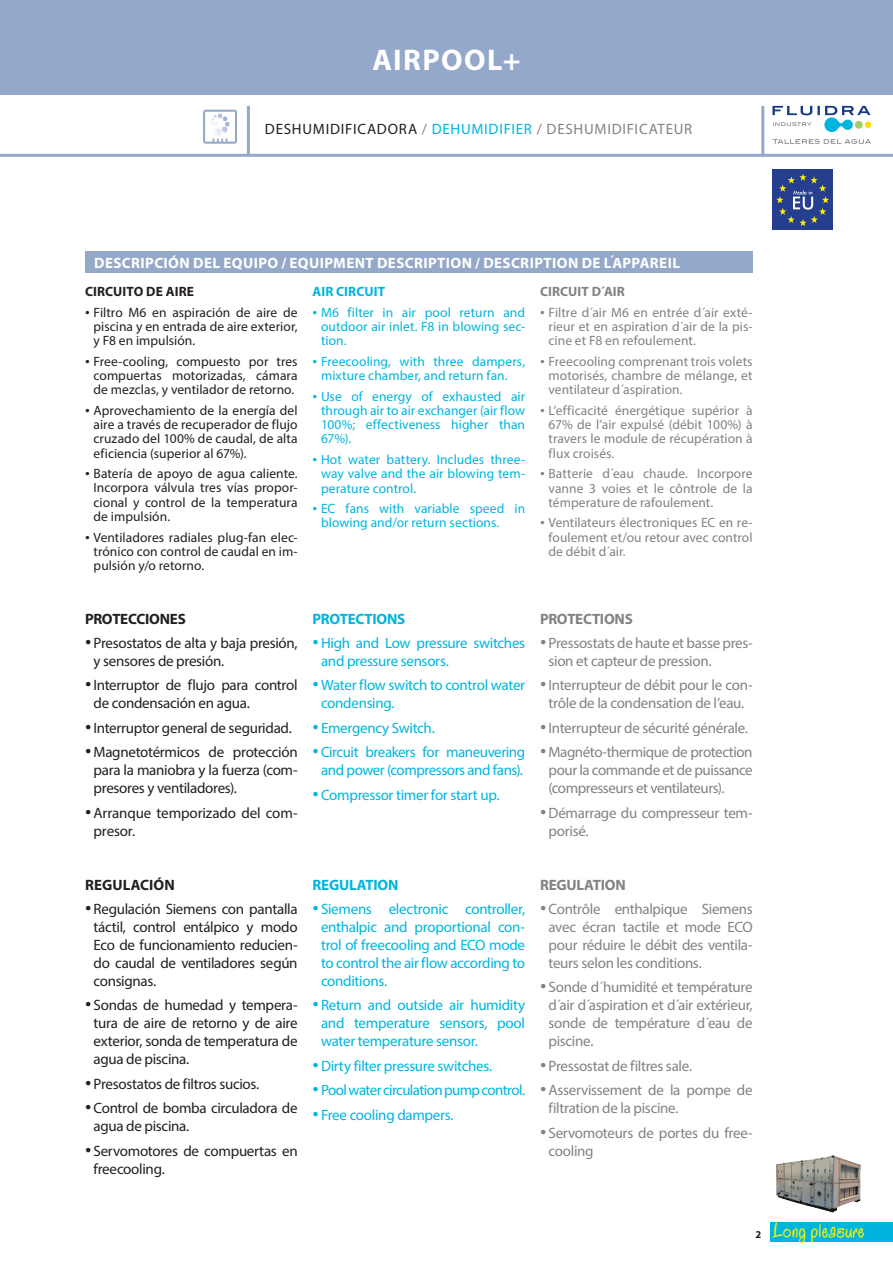
<style>
.page{position:relative;width:893px;height:1263px;background:#fff}
.page>*{position:absolute;margin:0;border:0;box-sizing:border-box;transform-origin:0 0}
.t1{font:700 30px "Myriad Pro";letter-spacing:.05em;color:#fff}
.t2{font:25.5px "Ace Bingham S";color:#fff101}
.t3{font:15px/18px "Myriad Pro";letter-spacing:-.02em;color:#808285}
.t4{font:15px/18px "Myriad Pro";letter-spacing:-.02em;color:#231f20}
.t5{font:15px/18px "Myriad Pro";letter-spacing:-.025em;color:#00b5dd}
.t6{font:700 15px "Myriad Pro";letter-spacing:.025em;color:#fff}
.t7{font:15px "Myriad Pro";letter-spacing:.05em;color:#808285}
.t8{font:700 15px "Myriad Pro";letter-spacing:-.01em;color:#231f20}
.t9{font:700 15px "Myriad Pro";letter-spacing:-.015em;color:#00b5dd}
.t10{font:700 15px "Myriad Pro";letter-spacing:-.015em;color:#808285}
.t11{font:13.5px/14.2px "Myriad Pro";letter-spacing:.005em;color:#231f20;text-align:justify}
.t12{font:13.5px/14.2px "Myriad Pro";letter-spacing:.005em;color:#808285;text-align:justify}
.t13{font:13.5px/14.2px "Myriad Pro";letter-spacing:.005em;color:#00b5dd;text-align:justify}
.t14{font:700 13.5px "Myriad Pro";letter-spacing:.005em;color:#231f20}
.t15{font:700 13.5px "Myriad Pro";letter-spacing:.005em;color:#808285}
.t16{font:700 13.5px "Myriad Pro";letter-spacing:.005em;color:#00b5dd}
.t17{font:700 10.5px "Myriad Pro";color:#231f20}
.s1{color:#231f20}
.s2{color:#00b5dd}
.s3{font-family:"Times New Roman"}
.s4{font-family:"Times New Roman";font-size:18px}
</style>
<div class="page">
<img style="left:776px;top:1155px;width:85px;height:58px">
<svg style="left:203px;top:110px;width:34px;height:34px"></svg>
<div style="left:0;top:0;width:893px;height:95px;background:#94a8ca"></div>
<div style="left:771px;top:1222px;width:122px;height:20px;background:#00b5dd"></div>
<hr style="left:0;top:154px;width:893px;height:3px;background:#94a8ca">
<svg style="left:245px;top:106px;width:6px;height:51px"></svg>
<svg style="left:759px;top:106px;width:7px;height:51px"></svg>
<div style="left:772px;top:170px;width:61px;height:60px;background:#253f8e"></div>
<svg style="left:776px;top:174px;width:53px;height:52px"></svg>
<svg style="left:772px;top:106px;width:99px;height:26px"></svg>
<svg style="left:773px;top:139px;width:98px;height:5px"></svg>
<div style="left:85px;top:252px;width:668px;height:21px;background:#94a8ca"></div>
<h1 class="t1" style="left:372px;top:40px;width:150px">AIRPOOL+</h1>
<p class="t7" style="left:265px;top:120px;width:429px"><span class="s1">DESHUMIDIFICADORA</span> / <span class="s2">DEHUMIDIFIER</span> / DESHUMIDIFICATEUR</p>
<p class="t6" style="left:94px;top:253px;width:587px">DESCRIPCIÓN DEL EQUIPO / EQUIPMENT DESCRIPTION / DESCRIPTION DE L´APPAREIL</p>
<p class="t14" style="left:85px;top:283px;width:111px">CIRCUITO DE AIRE</p>
<p class="t11" style="left:94px;top:305px;width:206px;text-indent:-9px"><span class="s3">•</span> Filtro M6 en aspiración de aire de piscina y en entrada de aire exterior, y F8 en impulsión.</p>
<p class="t11" style="left:94px;top:354px;width:206px;text-indent:-9px"><span class="s3">•</span> Free-cooling, compuesto por tres compuertas motorizadas, cámara de mezclas, y ventilador de retorno.</p>
<p class="t11" style="left:94px;top:403px;width:206px;text-indent:-9px"><span class="s3">•</span> Aprovechamiento de la energía del aire a través de recuperador de flujo cruzado del 100% de caudal, de alta eficiencia (superior al 67%).</p>
<p class="t11" style="left:94px;top:466px;width:206px;text-indent:-9px"><span class="s3">•</span> Batería de apoyo de agua caliente.<br>Incorpora válvula tres vías propor&shy;cional y control de la temperatura de impulsión.</p>
<p class="t11" style="left:94px;top:530px;width:206px;text-indent:-9px"><span class="s3">•</span> Ventiladores radiales plug-fan elec&shy;trónico con control de caudal en im&shy;pulsión y/o retorno.</p>
<p class="t16" style="left:313px;top:283px;width:74px">AIR CIRCUIT</p>
<p class="t13" style="left:321px;top:305px;width:206px;text-indent:-9px"><span class="s3">•</span> M6 filter in air pool return and outdoor air inlet. F8 in blowing sec&shy;tion.</p>
<p class="t13" style="left:321px;top:354px;width:206px;text-indent:-9px"><span class="s3">•</span> Freecooling, with three dampers, mixture chamber, and return fan.</p>
<p class="t13" style="left:321px;top:389px;width:206px;text-indent:-9px"><span class="s3">•</span> Use of energy of exhausted air through air to air exchanger (air flow 100%; effectiveness higher than 67%).</p>
<p class="t13" style="left:321px;top:452px;width:206px;text-indent:-9px"><span class="s3">•</span> Hot water battery. Includes three&shy;way valve and the air blowing tem&shy;perature control.</p>
<p class="t13" style="left:321px;top:501px;width:206px;text-indent:-9px"><span class="s3">•</span> EC fans with variable speed in blowing and/or return sections.</p>
<p class="t15" style="left:540px;top:283px;width:86px">CIRCUIT D´AIR</p>
<p class="t12" style="left:548px;top:305px;width:206px;text-indent:-9px"><span class="s3">•</span> Filtre d´air M6 en entrée d´air exté&shy;rieur et en aspiration d´air de la pis&shy;cine et F8 en refoulement.</p>
<p class="t12" style="left:548px;top:354px;width:206px;text-indent:-9px"><span class="s3">•</span> Freecooling comprenant trois volets motorisés, chambre de mélange, et ventilateur d´aspiration.</p>
<p class="t12" style="left:548px;top:403px;width:206px;text-indent:-9px"><span class="s3">•</span> L’efficacité énergétique supérior à 67% de l’air expulsé (débit 100%) à travers le module de récupération à flux croisés.</p>
<p class="t12" style="left:548px;top:466px;width:206px;text-indent:-9px"><span class="s3">•</span> Batterie d´eau chaude. Incorpore vanne 3 voies et le côntrole de la témperature de rafoulement.</p>
<p class="t12" style="left:548px;top:516px;width:206px;text-indent:-9px"><span class="s3">•</span> Ventilateurs électroniques EC en re&shy;foulement et/ou retour avec control de débit d´air.</p>
<p class="t8" style="left:85px;top:609px;width:102px">PROTECCIONES</p>
<p class="t4" style="left:94px;top:634px;width:206px;text-indent:-9px"><span class="s4">•</span> Presostatos de alta y baja presión, y sensores de presión.</p>
<p class="t4" style="left:94px;top:676px;width:206px;text-indent:-9px"><span class="s4">•</span> Interruptor de flujo para control de condensación en agua.</p>
<p class="t4" style="left:85px;top:718px;width:208px"><span class="s4">•</span> Interruptor general de seguridad.</p>
<p class="t4" style="left:94px;top:743px;width:206px;text-align:justify;text-indent:-9px"><span class="s4">•</span> Magnetotérmicos de protección para la maniobra y la fuerza (com&shy;presores y ventiladores).</p>
<p class="t4" style="left:94px;top:803px;width:206px;text-indent:-9px"><span class="s4">•</span>Arranque temporizado del com&shy;presor.</p>
<p class="t8" style="left:85px;top:875px;width:91px">REGULACIÓN</p>
<p class="t4" style="left:94px;top:900px;width:206px;text-align:justify;text-indent:-9px"><span class="s4">•</span> Regulación Siemens con pantalla táctil, control entálpico y modo Eco de funcionamiento reducien&shy;do caudal de ventiladores según consignas.</p>
<p class="t4" style="left:94px;top:996px;width:206px;text-align:justify;text-indent:-9px"><span class="s4">•</span> Sondas de humedad y tempera&shy;tura de aire de retorno y de aire exterior, sonda de temperatura de agua de piscina.</p>
<p class="t4" style="left:85px;top:1074px;width:176px"><span class="s4">•</span> Presostatos de filtros sucios.</p>
<p class="t4" style="left:94px;top:1099px;width:206px;text-indent:-9px"><span class="s4">•</span> Control de bomba circuladora de agua de piscina.</p>
<p class="t4" style="left:94px;top:1141px;width:206px;text-indent:-9px"><span class="s4">•</span> Servomotores de compuertas en freecooling.</p>
<p class="t9" style="left:313px;top:609px;width:94px">PROTECTIONS</p>
<p class="t5" style="left:321px;top:634px;width:206px;text-indent:-9px"><span class="s4">•</span> High and Low pressure switches and pressure sensors.</p>
<p class="t5" style="left:321px;top:676px;width:206px;text-indent:-9px"><span class="s4">•</span> Water flow switch to control water condensing.</p>
<p class="t5" style="left:313px;top:718px;width:124px"><span class="s4">•</span> Emergency Switch.</p>
<p class="t5" style="left:313px;top:743px;width:214px;text-align:center"><span class="s4">•</span> Circuit breakers for maneuvering and power (compressors and fans).</p>
<p class="t5" style="left:313px;top:785px;width:189px"><span class="s4">•</span> Compressor timer for start up.</p>
<p class="t10" style="left:540px;top:609px;width:94px">PROTECTIONS</p>
<p class="t3" style="left:549px;top:634px;width:206px;text-indent:-9px"><span class="s4">•</span> Pressostats de haute et basse pres&shy;sion et capteur de pression.</p>
<p class="t3" style="left:540px;top:676px;width:214px;text-align:center"><span class="s4">•</span> Interrupteur de débit pour le con&shy;trôle de la condensation de l’eau.</p>
<p class="t3" style="left:540px;top:718px;width:210px"><span class="s4">•</span> Interrupteur de sécurité générale.</p>
<p class="t3" style="left:549px;top:743px;width:206px;text-align:justify;text-indent:-9px"><span class="s4">•</span> Magnéto-thermique de protection pour la commande et de puissance (compresseurs et ventilateurs).</p>
<p class="t3" style="left:549px;top:803px;width:206px;text-indent:-9px"><span class="s4">•</span> Démarrage du compresseur tem&shy;porisé.</p>
<p class="t9" style="left:313px;top:875px;width:87px">REGULATION</p>
<p class="t5" style="left:321px;top:900px;width:206px;text-align:justify;text-indent:-9px"><span class="s4">•</span> Siemens electronic controller, enthalpic and proportional con&shy;trol of freecooling and ECO mode to control the air flow according to conditions.</p>
<p class="t5" style="left:321px;top:996px;width:206px;text-align:justify;text-indent:-9px"><span class="s4">•</span> Return and outside air humidity and temperature sensors, pool water temperature sensor.</p>
<p class="t5" style="left:313px;top:1056px;width:181px"><span class="s4">•</span> Dirty filter pressure switches.</p>
<p class="t5" style="left:313px;top:1081px;width:214px"><span class="s4">•</span> Pool water circulation pump control.</p>
<p class="t5" style="left:313px;top:1105px;width:143px"><span class="s4">•</span> Free cooling dampers.</p>
<p class="t10" style="left:540px;top:875px;width:87px">REGULATION</p>
<p class="t3" style="left:549px;top:900px;width:206px;text-align:justify;text-indent:-9px"><span class="s4">•</span> Contrôle enthalpique Siemens avec écran tactile et mode ECO pour réduire le débit des ventila&shy;teurs selon les conditions.</p>
<p class="t3" style="left:549px;top:978px;width:206px;text-align:justify;text-indent:-9px"><span class="s4">•</span> Sonde d´humidité et température d´air d´aspiration et d´air extérieur, sonde de température d´eau de piscine.</p>
<p class="t3" style="left:540px;top:1056px;width:154px"><span class="s4">•</span> Pressostat de filtres sale.</p>
<p class="t3" style="left:549px;top:1081px;width:206px;text-indent:-9px"><span class="s4">•</span> Asservissement de la pompe de filtration de la piscine.</p>
<p class="t3" style="left:549px;top:1123px;width:206px;text-indent:-9px"><span class="s4">•</span> Servomoteurs de portes du free&shy;cooling</p>
<p class="t17" style="left:755px;top:1227px;width:7px">2</p>
<h2 class="t2" style="left:773px;top:1212px;width:93px">Long pleasure</h2>
</div>
